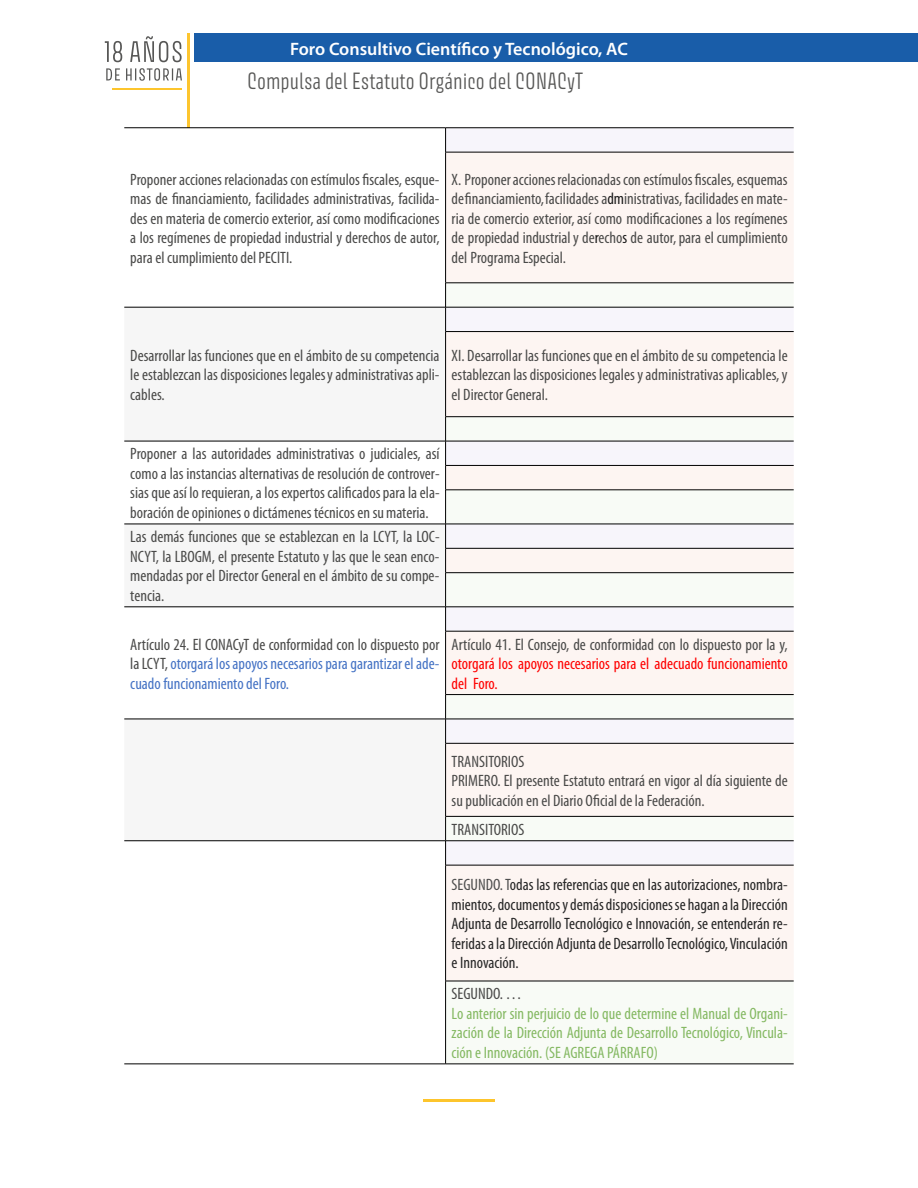
<style>
.page{position:relative;width:918px;height:1188px;background:#fff}
.page>*{position:absolute;margin:0;border:0;box-sizing:border-box;transform-origin:0 0}
.t1{font:300 21px "Avory I Latn";color:#575756}
.t2{font:600 18px "Myriad Pro";color:#fff}
.t3{font:condensed 16.5px/19.5px "Myriad Pro";color:#4a4a49;text-align:justify}
.t4{font:condensed 16.5px/19.5px "Myriad Pro";color:#262626;text-align:justify}
.t5{font:condensed 16.5px/19.5px "Myriad Pro";color:#85b963;text-align:justify}
.t6{font:condensed 16.5px/19.5px "Myriad Pro";color:#4472c4;text-align:justify}
.t7{font:condensed 16.5px/19.5px "Myriad Pro";color:#f00}
.s1{color:#1a1a1a}
.s2{color:#4a4a49}
.s3{color:#4e4e4e}
</style>
<div class="page">
<div style="left:194px;top:33px;width:724px;height:28px;background:#195da9"></div>
<hr style="left:187px;top:33px;width:3px;height:95px;background:#fdc52f">
<hr style="left:423px;top:1099px;width:72px;height:3px;background:#fdc52c">
<hr style="left:113px;top:88px;width:69px;height:2px;background:#fdc52c">
<svg style="left:106px;top:68px;width:76px;height:13px"></svg>
<svg style="left:105px;top:36px;width:77px;height:26px"></svg>
<div style="left:446px;top:153px;width:348px;height:130px;background:#fdf5f2"></div>
<svg style="left:446px;top:284px;width:348px;height:780px;fill:#f8f5f2"></svg>
<svg style="left:124px;top:440px;width:321px;height:279px"></svg>
<svg style="left:445px;top:128px;width:1px;height:24px"></svg>
<svg style="left:445px;top:608px;width:1px;height:23px"></svg>
<hr style="left:445px;top:865px;width:1px;height:116px;background:#000">
<hr style="left:445px;top:865px;width:349px;height:1px;background:#000">
<hr style="left:445px;top:631px;width:1px;height:63px;background:#000">
<hr style="left:445px;top:631px;width:349px;height:1px;background:#000">
<hr style="left:445px;top:548px;width:349px;height:1px;background:#000">
<hr style="left:445px;top:465px;width:349px;height:1px;background:#000">
<hr style="left:445px;top:152px;width:1px;height:131px;background:#000">
<hr style="left:445px;top:152px;width:349px;height:1px;background:#000">
<hr style="left:445px;top:490px;width:1px;height:34px;background:#000">
<hr style="left:445px;top:490px;width:349px;height:1px;background:#000">
<hr style="left:446px;top:524px;width:348px;height:1px;background:#000">
<hr style="left:446px;top:441px;width:348px;height:1px;background:#000">
<hr style="left:445px;top:283px;width:349px;height:1px;background:#000">
<hr style="left:446px;top:307px;width:348px;height:1px;background:#000">
<hr style="left:446px;top:127px;width:348px;height:1px;background:#000">
<hr style="left:445px;top:572px;width:349px;height:1px;background:#000">
<hr style="left:446px;top:607px;width:348px;height:1px;background:#000">
<hr style="left:445px;top:694px;width:349px;height:1px;background:#000">
<hr style="left:446px;top:719px;width:348px;height:1px;background:#000">
<hr style="left:446px;top:840px;width:348px;height:1px;background:#000">
<hr style="left:445px;top:981px;width:1px;height:83px;background:#000">
<hr style="left:445px;top:981px;width:349px;height:1px;background:#000">
<hr style="left:446px;top:1064px;width:348px;height:1px;background:#000">
<hr style="left:445px;top:331px;width:349px;height:1px;background:#000">
<hr style="left:445px;top:416px;width:349px;height:1px;background:#000">
<hr style="left:124px;top:127px;width:322px;height:1px;background:#000">
<hr style="left:124px;top:307px;width:322px;height:1px;background:#000">
<svg style="left:445px;top:283px;width:1px;height:48px"></svg>
<hr style="left:445px;top:332px;width:1px;height:85px;background:#000">
<svg style="left:445px;top:417px;width:1px;height:73px"></svg>
<hr style="left:124px;top:441px;width:322px;height:1px;background:#000">
<hr style="left:124px;top:524px;width:322px;height:1px;background:#000">
<svg style="left:445px;top:524px;width:1px;height:49px"></svg>
<hr style="left:445px;top:573px;width:1px;height:34px;background:#000">
<hr style="left:124px;top:607px;width:322px;height:1px;background:#000">
<hr style="left:124px;top:719px;width:322px;height:1px;background:#000">
<svg style="left:445px;top:695px;width:1px;height:48px"></svg>
<svg style="left:445px;top:817px;width:1px;height:48px"></svg>
<hr style="left:124px;top:840px;width:322px;height:1px;background:#000">
<hr style="left:124px;top:1064px;width:322px;height:1px;background:#000">
<hr style="left:445px;top:744px;width:1px;height:72px;background:#000">
<hr style="left:445px;top:743px;width:349px;height:1px;background:#000">
<hr style="left:445px;top:816px;width:349px;height:1px;background:#000">
<p class="t2" style="left:290px;top:38px;width:339px">Foro Consultivo Científico y Tecnológico, AC</p>
<p class="t1" style="left:247px;top:67px;width:337px">Compulsa del Estatuto Orgánico del CONACyT</p>
<p class="t3" style="left:130px;top:169px;width:311px">Proponer acciones relacionadas con estímulos fiscales, esque&shy;mas de financiamiento, facilidades administrativas, facilida&shy;des en materia de comercio exterior, así como modificaciones a los regímenes de propiedad industrial y derechos de autor, para el cumplimiento del PEClTI.</p>
<p class="t3" style="left:452px;top:169px;width:338px">X. Proponer acciones relacionadas con estímulos fiscales, esquemas de financiamiento, facilidades a<span class="s1">dm</span>inistrativas, facilidades en mate&shy;ria de comercio exterior, así como modificaciones a los regímenes de propiedad industrial y de<span class="s1">r</span>echo<span class="s1">s</span> de autor, para el cumplimiento del Programa Especial.</p>
<p class="t3" style="left:130px;top:345px;width:311px">Desarrollar las funciones que en el ámbito de su competencia le establezcan las disposiciones legales y administrativas apli&shy;cables.</p>
<p class="t3" style="left:452px;top:345px;width:338px">XI. Desarrollar las funciones que en el ámbito de su competencia le establezcan las disposiciones legales y administrativas aplicables, y el Director General.</p>
<p class="t3" style="left:130px;top:444px;width:311px">Proponer a las autoridades administrativas o judiciales, así como a las instancias alternativas de resolución de controver&shy;sias que así lo requieran, a los expertos calificados para la ela&shy;boración de opiniones o dictámenes técnicos en su materia.</p>
<p class="t3" style="left:130px;top:527px;width:311px">Las demás funciones que se establezcan en la LCYT, la LOC-NCYT, la LBOGM, el presente Estatuto y las que le sean enco&shy;mendadas por el Director General en el ámbito de su compe&shy;tencia.</p>
<p class="t6" style="left:130px;top:634px;width:311px"><span class="s2">Artículo 24. El CONACyT de conformidad con lo dispuesto por la LCYT,</span> otorgará los apoyos necesarios para garantizar el ade&shy;cuado funcionamiento del Foro.</p>
<p class="t3" style="left:452px;top:634px;width:338px">Artículo 41. El Consejo, de conformidad con lo dispuesto por la y,</p>
<p class="t7" style="left:452px;top:654px;width:338px">otorgará los apoyos necesarios para el adecuado funcionamiento del Foro.</p>
<p class="t3" style="left:452px;top:751px;width:338px;text-align:left">TRANSITORIOS<br>PRIMERO. El presente Estatuto entrará en vigor al día siguiente de su publicación en el Diario Oficial de la Federación.</p>
<p class="t3" style="left:452px;top:819px;width:74px">TRANSITORIOS</p>
<p class="t4" style="left:452px;top:875px;width:338px"><span class="s3">SEGUNDO. T</span>odas las referencias que en las autorizaciones, nombra&shy;mientos, documentos y demás disposiciones se hagan a la Dirección Adjunta de Desarrollo Tecnológico e Innovación, se entenderán re&shy;feridas a la Dirección Adjunta de Desarrollo Tecnológico, Vinculación e Innovación.</p>
<p class="t3" style="left:452px;top:984px;width:72px">SEGUNDO. …</p>
<p class="t5" style="left:452px;top:1004px;width:338px">Lo anterior sin perjuicio de lo que determine el Manual de Organi&shy;zación de la Dirección Adjunta de Desarrollo Tecnológico, Vincula&shy;ción e Innovación. (SE AGREGA PÁRRAFO)</p>
</div>
